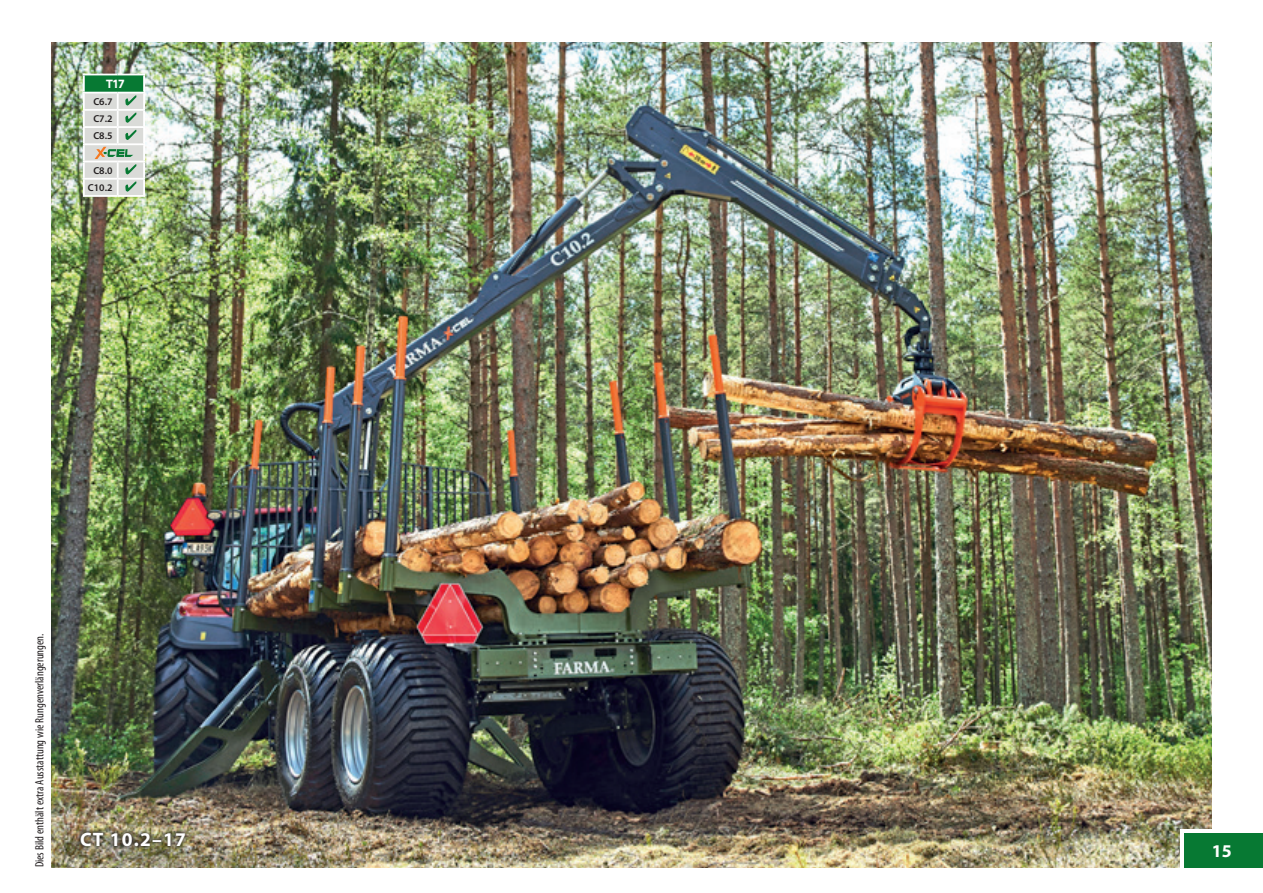
<style>
.page{position:relative;width:1263px;height:893px;background:#fff}
.page>*{position:absolute;margin:0;border:0;box-sizing:border-box;transform-origin:0 0}
.t1{font:700 19.5px "Myriad Pro";color:#fff}
.t2{font:700 18px "Myriad Pro";color:#fff}
.t3{font:700 12.75px "Accord Alternate W00 Xtra";color:#fff}
.t4{font:condensed 12px "Myriad Pro";color:#231f20}
.t5{font:600 10.2px/17.2px "Myriad Pro";color:#231f20;text-align:justify}
</style>
<div class="page">
<img style="left:51px;top:43px;width:1161px;height:824px">
<div style="left:1180px;top:829px;width:83px;height:43px;background:#fff"></div>
<div style="left:1184px;top:833px;width:79px;height:35px;background:#077933"></div>
<div style="left:76px;top:828px;width:114px;height:22px;background:#231f20;opacity:.75"></div>
<hr style="left:83px;top:195px;width:35px;height:2px;background:#fff">
<hr style="left:118px;top:195px;width:27px;height:2px;background:#fff">
<svg style="left:83px;top:74px;width:62px;height:121px"></svg>
<p class="t3" style="left:106px;top:76px;width:20px">T17</p>
<p class="t5" style="left:93px;top:93px;width:21px">C6.7<br>C7.2<br>C8.5</p>
<p class="t5" style="left:88px;top:162px;width:26px;text-align:center">C8.0<br>C10.2</p>
<p class="t4" style="left:32px;top:867px;width:236px;rotate:-90deg">Dies Bild enthält extra Ausstattung wie Rungenverlängerungen.</p>
<h1 class="t1" style="left:80px;top:827px;width:107px">CT 10.2–17</h1>
<h2 class="t2" style="left:1212px;top:839px;width:21px">15</h2>
</div>
